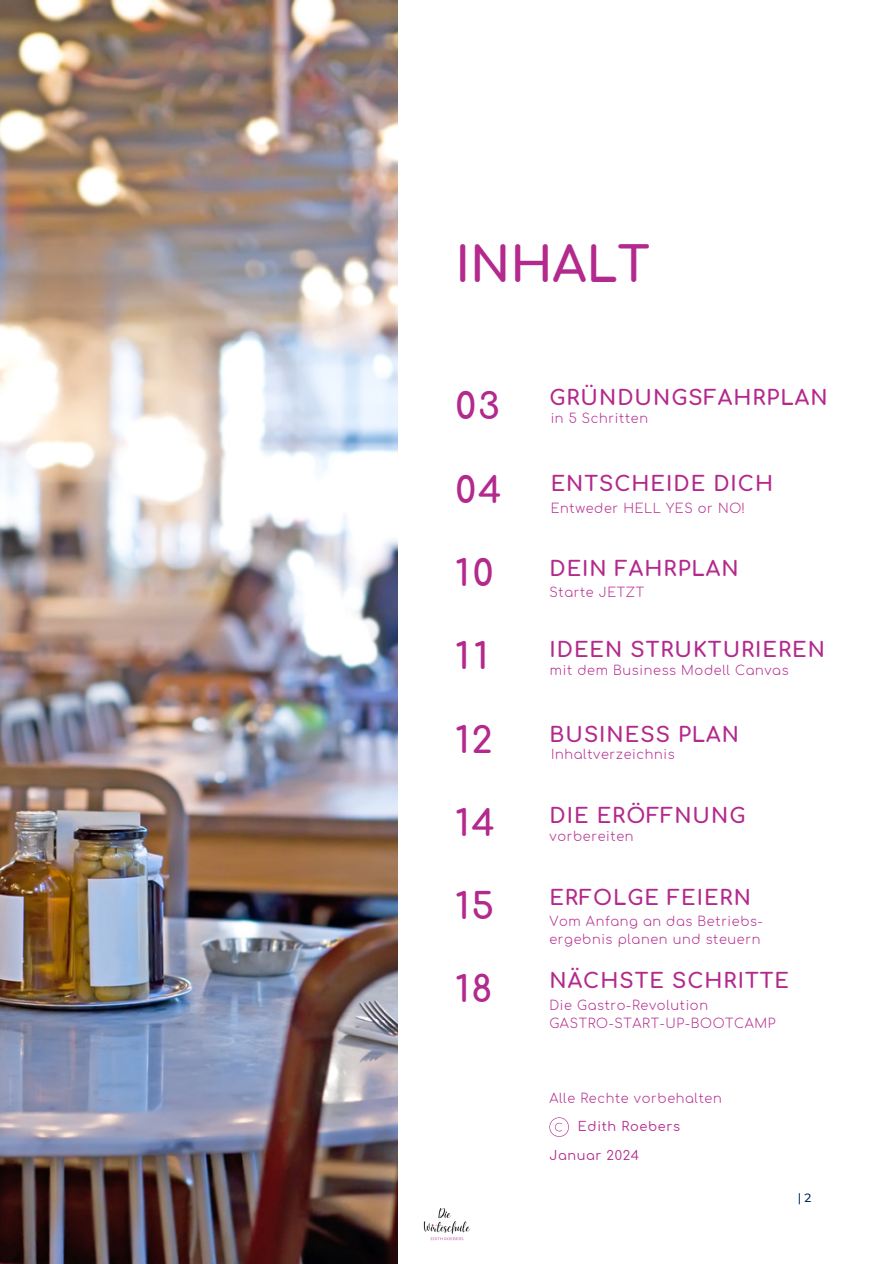
<style>
.page{position:relative;width:893px;height:1264px;background:#fff}
.page>*{position:absolute;margin:0;border:0;box-sizing:border-box;transform-origin:0 0}
.t1{font:700 48.45px "Comfortaa";color:#b3298d}
.t2{font:700 36px "Comfortaa";letter-spacing:.05em;color:#b3298d}
.t3{font:700 20.7px "Comfortaa";letter-spacing:.05em;color:#b3298d}
.t4{font:300 12.9px/18.6px "Comfortaa";letter-spacing:.05em;color:#b3298d}
.t5{font:12.9px "Comfortaa";letter-spacing:.05em;color:#b3298d}
.t6{font:500 12px "Montserrat";color:#042d62}
</style>
<div class="page">
<img style="left:0;top:0;width:397px;height:1263px">
<img style="left:423px;top:1208px;width:48px;height:33px">
<svg style="left:549px;top:1117px;width:19px;height:19px"></svg>
<p class="t1" style="left:455px;top:239px;width:196px">INHALT</p>
<p class="t2" style="left:455px;top:387px;width:46px">03</p>
<p class="t3" style="left:549px;top:387px;width:279px">GRÜNDUNGSFAHRPLAN</p>
<p class="t4" style="left:550px;top:409px;width:99px">in 5 Schritten</p>
<p class="t2" style="left:455px;top:471px;width:48px">04</p>
<p class="t3" style="left:550px;top:473px;width:224px">ENTSCHEIDE DICH</p>
<p class="t4" style="left:550px;top:499px;width:196px">Entweder HELL YES or NO!</p>
<p class="t2" style="left:455px;top:554px;width:40px">10</p>
<p class="t3" style="left:549px;top:557px;width:191px">DEIN FAHRPLAN</p>
<p class="t4" style="left:549px;top:583px;width:96px">Starte JETZT</p>
<p class="t2" style="left:455px;top:637px;width:34px">11</p>
<p class="t3" style="left:549px;top:638px;width:277px">IDEEN STRUKTURIEREN</p>
<p class="t4" style="left:550px;top:661px;width:240px">mit dem Business Modell Canvas</p>
<p class="t2" style="left:455px;top:721px;width:39px">12</p>
<p class="t3" style="left:549px;top:723px;width:191px">BUSINESS PLAN</p>
<p class="t4" style="left:551px;top:745px;width:125px">Inhaltverzeichnis</p>
<p class="t2" style="left:455px;top:804px;width:41px">14</p>
<p class="t2" style="left:455px;top:887px;width:40px">15</p>
<p class="t2" style="left:455px;top:970px;width:38px">18</p>
<p class="t3" style="left:549px;top:804px;width:197px">DIE ERÖFFNUNG</p>
<p class="t4" style="left:549px;top:827px;width:86px">vorbereiten</p>
<p class="t3" style="left:549px;top:886px;width:203px">ERFOLGE FEIERN</p>
<p class="t4" style="left:549px;top:912px;width:215px">Vom Anfang an das Betriebs&shy;ergebnis planen und steuern</p>
<p class="t3" style="left:549px;top:969px;width:241px">NÄCHSTE SCHRITTE</p>
<p class="t4" style="left:549px;top:996px;width:160px">Die Gastro-Revolution</p>
<p class="t4" style="left:549px;top:1014px;width:228px">GASTRO-START-UP-BOOTCAMP</p>
<p class="t4" style="left:549px;top:1089px;width:174px">Alle Rechte vorbehalten</p>
<p class="t5" style="left:578px;top:1119px;width:103px">Edith Roebers</p>
<p class="t5" style="left:549px;top:1148px;width:91px">Januar 2024</p>
<p class="t6" style="left:797px;top:1190px;width:15px">| 2</p>
</div>
